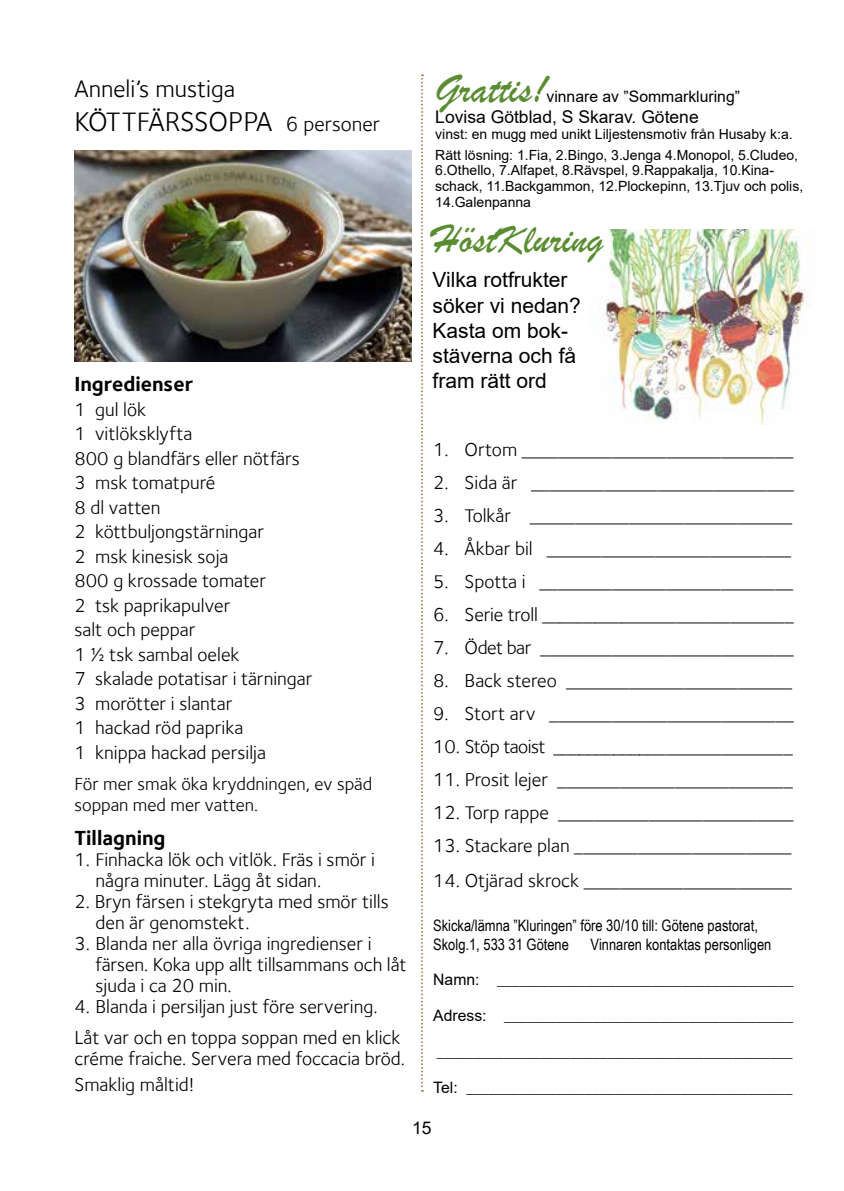
<style>
.page{position:relative;width:844px;height:1191px;background:#fff}
.page>*{position:absolute;margin:0;border:0;box-sizing:border-box;transform-origin:0 0}
.t1{font:42px "Brush Script";color:#5a8c31}
.t2{font:28px "Foundry Sterling";color:#000}
.t3{font:24.5px "Foundry Sterling";color:#000}
.t4{font:21px/25.2px "Arial";color:#000}
.t5{font:700 21px "Foundry Sterling";color:#000}
.t6{font:19.25px/24.5px "Foundry Sterling";color:#000}
.t7{font:19.25px "Foundry Sterling";letter-spacing:-.025em;color:#000}
.t8{font:18.38px/21px "Foundry Sterling";color:#000}
.t9{font:17.5px "Arial";color:#000}
.t10{font:15.75px "Foundry Sterling";color:#000}
.t11{font:15.75px/18.9px "Arial Narrow";color:#000}
.t12{font:15.75px "Arial";color:#000}
.t13{font:14px/15.8px "Arial";color:#000}
.s1{font-size:21px}
.s2{font-family:"Arial"}
</style>
<div class="page">
<svg style="left:421px;top:74px;width:2px;height:1017px"></svg>
<img style="left:599px;top:229px;width:212px;height:195px">
<img style="left:74px;top:150px;width:337px;height:211px">
<p class="t3" style="left:74px;top:75px;width:162px">Anneli’s mustiga</p>
<h2 class="t2" style="left:74px;top:105px;width:307px">KÖTTFÄRSSOPPA <span class="s1">6 personer</span></h2>
<p class="t5" style="left:74px;top:371px;width:120px">Ingredienser</p>
<p class="t6" style="left:74px;top:397px;width:239px">1 gul lök<br>1 vitlöksklyfta<br>800 g blandfärs eller nötfärs<br>3 msk tomatpuré<br>8 dl vatten<br>2 köttbuljongstärningar<br>2 msk kinesisk soja<br>800 g krossade tomater<br>2 tsk paprikapulver<br>salt och peppar<br>1 ½ tsk sambal oelek<br>7 skalade potatisar i tärningar<br>3 morötter i slantar<br>1 hackad röd paprika<br>1 knippa hackad persilja</p>
<p class="t8" style="left:74px;top:773px;width:299px">För mer smak öka kryddningen, ev späd soppan med mer vatten.</p>
<p class="t5" style="left:74px;top:825px;width:93px">Tillagning</p>
<p class="t6" style="left:95px;top:849px;width:281px;line-height:21px;text-indent:-21px">1. Finhacka lök och vitlök. Fräs i smör i några minuter. Lägg åt sidan.</p>
<p class="t6" style="left:95px;top:891px;width:295px;line-height:21px;text-indent:-21px">2. Bryn färsen i stekgryta med smör tills den är genomstekt.</p>
<p class="t6" style="left:95px;top:933px;width:312px;line-height:21px;text-indent:-21px">3. Blanda ner alla övriga ingredienser i färsen. Koka upp allt tillsammans och låt sjuda i ca 20 min.</p>
<p class="t6" style="left:74px;top:991px;width:327px;line-height:31px">4. Blanda i persiljan just före servering.<br>Låt var och en toppa soppan med en klick</p>
<p class="t6" style="left:74px;top:1045px;width:332px;line-height:25.9px">créme fraiche. Servera med foccacia bröd.<br>Smaklig måltid!</p>
<h1 class="t1" style="left:435px;top:64px;width:113px">Grattis!</h1>
<p class="t12" style="left:546px;top:86px;width:195px">vinnare av ”Sommarkluring”</p>
<p class="t9" style="left:435px;top:105px;width:265px">Lovisa Götblad, S Skarav. Götene</p>
<p class="t13" style="left:435px;top:124px;width:364px;line-height:20.7px">vinst: en mugg med unikt Liljestensmotiv från Husaby k:a.<br>Rätt lösning: 1.Fia, 2.Bingo, 3.Jenga 4.Monopol, 5.Cludeo,</p>
<p class="t13" style="left:435px;top:162px;width:369px">6.Othello, 7.Alfapet, 8.Rävspel, 9.Rappakalja, 10.Kina&shy;schack, 11.Backgammon, 12.Plockepinn, 13.Tjuv och polis,<br>14.Galenpanna</p>
<h1 class="t1" style="left:432px;top:214px;width:172px">HöstKluring</h1>
<p class="t4" style="left:432px;top:267px;width:150px">Vilka rotfrukter söker vi nedan?<br>Kasta om bok&shy;stäverna och få fram rätt ord</p>
<p class="t6" style="left:433px;top:437px;width:362px">1. Ortom ______________________________</p>
<p class="t6" style="left:433px;top:470px;width:362px">2. Sida är _____________________________</p>
<p class="t6" style="left:433px;top:503px;width:360px">3. Tolkår _____________________________</p>
<p class="t6" style="left:433px;top:536px;width:359px">4. Åkbar bil ___________________________</p>
<p class="t6" style="left:433px;top:569px;width:361px">5. Spotta i ____________________________</p>
<p class="t6" style="left:433px;top:602px;width:362px">6. Serie troll ____________________________</p>
<p class="t6" style="left:433px;top:635px;width:362px">7. Ödet bar ____________________________</p>
<p class="t6" style="left:433px;top:668px;width:360px">8. Back stereo _________________________</p>
<p class="t6" style="left:433px;top:701px;width:362px">9. Stort arv ___________________________</p>
<p class="t7" style="left:433px;top:735px;width:361px">10. Stöp taoist ___________________________</p>
<p class="t6" style="left:433px;top:767px;width:361px">11. Prosit lejer __________________________</p>
<p class="t6" style="left:433px;top:800px;width:362px">12. Torp rappe __________________________</p>
<p class="t6" style="left:433px;top:833px;width:360px">13. Stackare plan ________________________</p>
<p class="t6" style="left:433px;top:868px;width:360px">14. Otjärad skrock _______________________</p>
<p class="t11" style="left:433px;top:915px;width:326px">Skicka/lämna ”Kluringen” före 30/10 till: Götene pastorat,<br>Skolg.1, 533 31 Götene</p>
<p class="t11" style="left:590px;top:934px;width:182px">Vinnaren kontaktas personligen</p>
<p class="t10" style="left:433px;top:971px;width:361px"><span class="s2">Namn:</span> ________________________________________</p>
<p class="t10" style="left:433px;top:1006px;width:361px"><span class="s2">Adress:</span> _______________________________________</p>
<p class="t10" style="left:437px;top:1042px;width:357px">________________________________________________</p>
<p class="t10" style="left:433px;top:1078px;width:360px"><span class="s2">Tel:</span> ____________________________________________</p>
<p class="t9" style="left:412px;top:1116px;width:21px">15</p>
</div>
